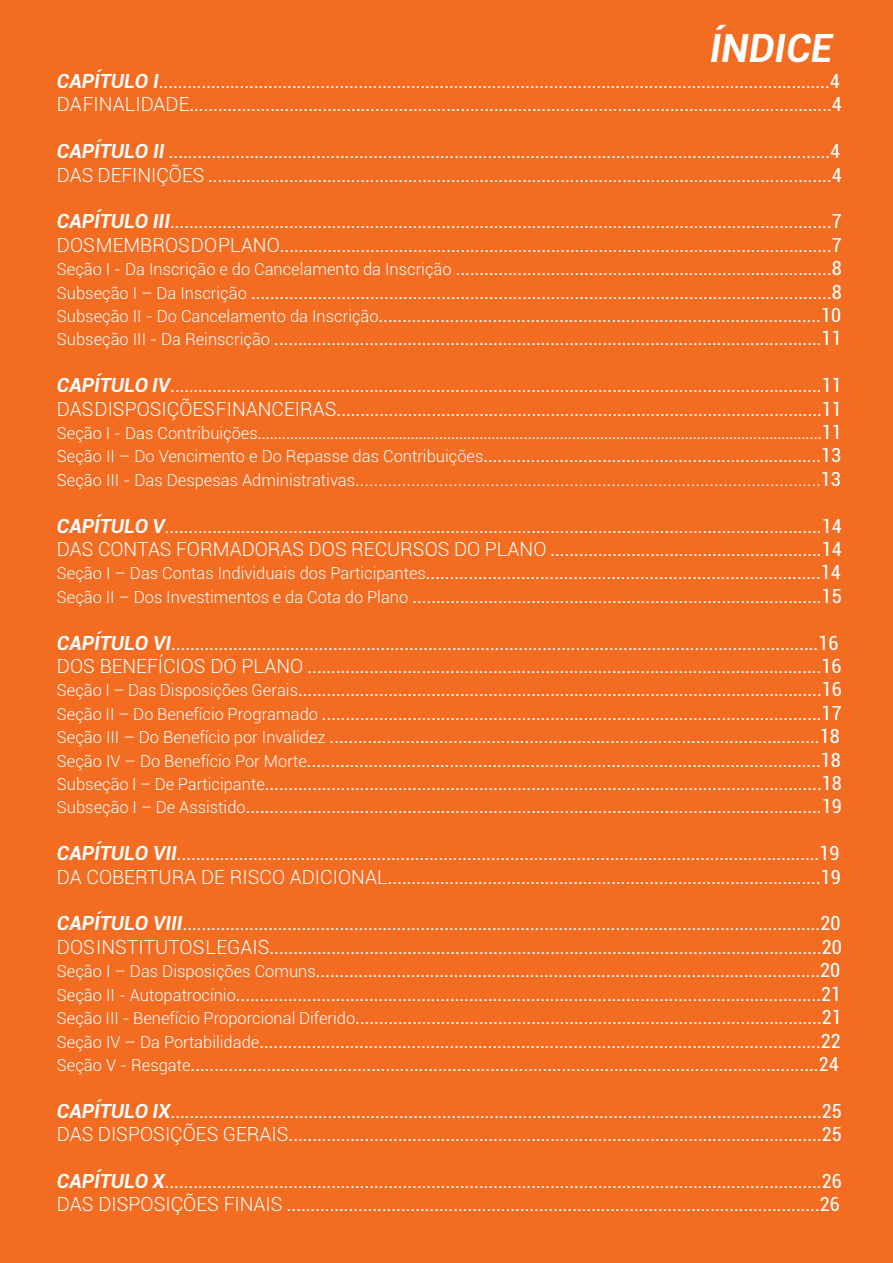
<style>
.page{position:relative;width:893px;height:1263px;background:#fff}
.page>*{position:absolute;margin:0;border:0;box-sizing:border-box;transform-origin:0 0}
.t1{font:italic 700 39px "Roboto";color:#fff}
.t2{font:condensed 19.5px "Roboto";color:#fff}
.t3{font:300 19.5px "Roboto";color:#fff}
.t4{font:condensed 16.5px "Roboto";color:#fff}
.s1{font-weight:700;font-style:italic;font-stretch:normal}
.s2{font-weight:300;font-stretch:normal}
.s3{font-weight:300;font-stretch:normal;font-size:16.5px}
.s4{font-size:16.5px}
.s5{font-size:19.5px}
.s6{font-weight:400;font-stretch:condensed}
.s7{font-size:15px}
</style>
<div class="page">
<div style="left:0;top:1px;width:893px;height:1262px;background:#f26c22"></div>
<p class="t1" style="left:710px;top:21px;width:124px">ÍNDICE</p>
<p class="t2" style="left:57px;top:67px;width:784px"><span class="s1">CAPÍTULO I</span>.............................................................................................................................................4</p>
<p class="t2" style="left:57px;top:91px;width:786px"><span class="s2">DA FINALIDADE</span>.......................................................................................................................................4</p>
<p class="t2" style="left:57px;top:138px;width:785px"><span class="s1">CAPÍTULO II</span> ...........................................................................................................................................4</p>
<p class="t2" style="left:57px;top:161px;width:786px"><span class="s2">DAS DEFINIÇÕES</span> ...................................................................................................................................4</p>
<p class="t2" style="left:57px;top:208px;width:786px"><span class="s1">CAPÍTULO III</span>...........................................................................................................................................7</p>
<p class="t2" style="left:57px;top:231px;width:786px"><span class="s2">DOS MEMBROS DO PLANO</span>....................................................................................................................7</p>
<p class="t2" style="left:57px;top:255px;width:786px"><span class="s3">Seção I - Da Inscrição e do Cancelamento da Inscrição</span> ...............................................................................8</p>
<p class="t2" style="left:57px;top:278px;width:786px"><span class="s3">Subseção I – Da Inscrição</span> ..........................................................................................................................8</p>
<p class="t2" style="left:57px;top:301px;width:786px"><span class="s3">Subseção II - Do Cancelamento da Inscrição</span>.............................................................................................10</p>
<p class="t2" style="left:57px;top:325px;width:786px"><span class="s3">Subseção III - Da Reinscrição</span> ...................................................................................................................11</p>
<p class="t2" style="left:57px;top:372px;width:786px"><span class="s1">CAPÍTULO IV</span>....<span class="s4">.</span>....................................................................................................................................11</p>
<p class="t2" style="left:57px;top:395px;width:787px"><span class="s2">DAS DISPOSIÇÕES FINANCEIRAS</span>......................................................................................................11</p>
<p class="t4" style="left:57px;top:422px;width:786px"><span class="s2">Seção I - Das Contribuições</span>............................................................................................................................................<span class="s5">11</span></p>
<p class="t2" style="left:57px;top:442px;width:786px"><span class="s3">Seção II – Do Vencimento e Do Repasse das Contribuições</span>.......................................................................13</p>
<p class="t3" style="left:57px;top:465px;width:785px"><span class="s4">Seção III - Das Despesas Administrativas</span>....................................................................................................<span class="s6">13</span></p>
<p class="t2" style="left:57px;top:512px;width:786px"><span class="s1">CAPÍTULO V</span>..........................................................................................................................................14</p>
<p class="t2" style="left:57px;top:535px;width:786px"><span class="s2">DAS CONTAS FORMADORAS DOS RECURSOS DO PLANO</span> .........................................................14</p>
<p class="t2" style="left:57px;top:559px;width:785px"><span class="s3">Seção I – Das Contas Individuais dos Participantes</span>...................................................................................14</p>
<p class="t2" style="left:57px;top:582px;width:786px"><span class="s3">Seção II – Dos Investimentos e da Cota do Plano</span> ......................................................................................15</p>
<p class="t2" style="left:57px;top:629px;width:783px"><span class="s1">CAPÍTULO VI</span>........................................................................................................................................16</p>
<p class="t2" style="left:57px;top:652px;width:786px"><span class="s2">DOS BENEFÍCIOS DO PLANO</span> ............................................................................................................16</p>
<p class="t2" style="left:57px;top:676px;width:786px"><span class="s3">Seção I – Das Disposições Gerais</span>..............................................................................................................16</p>
<p class="t2" style="left:57px;top:699px;width:786px"><span class="s3">Seção II – Do Benefício Programado</span> .........................................................................................................17</p>
<p class="t2" style="left:57px;top:723px;width:784px"><span class="s3">Seção III – Do Benefício por Invalidez</span> .......................................................................................................18</p>
<p class="t2" style="left:57px;top:746px;width:785px"><span class="s3">Seção IV – Do Benefício Por Morte</span>............................................................................................................18</p>
<p class="t2" style="left:57px;top:769px;width:786px"><span class="s3">Subseção I – De Participante</span>.....................................................................................................................18</p>
<p class="t2" style="left:57px;top:793px;width:786px"><span class="s3">Subseção I – De Assistido</span>.........................................................................................................................19</p>
<p class="t2" style="left:57px;top:840px;width:784px"><span class="s1">CAPÍTULO VII</span>.......................................................................................................................................19</p>
<p class="t2" style="left:57px;top:863px;width:785px"><span class="s2">DA COBERTURA DE RISCO ADICIONAL</span>...........................................................................................19</p>
<p class="t2" style="left:57px;top:910px;width:785px"><span class="s1">CAPÍTULO VIII</span>......................................................................................................................................20</p>
<p class="t2" style="left:57px;top:933px;width:786px"><span class="s2">DOS INSTITUTOS LEGAIS</span>....................................................................................................................20</p>
<p class="t2" style="left:57px;top:957px;width:785px"><span class="s3">Seção I – Das Disposições Comuns</span>..........................................................................................................20</p>
<p class="t2" style="left:57px;top:980px;width:786px"><span class="s3">Seção II - Autopatrocínio</span>...........................................................................................................................21</p>
<p class="t2" style="left:57px;top:1003px;width:786px"><span class="s3">Seção III - Benefício Proporcional Diferido</span>..................................................................................................21</p>
<p class="t2" style="left:57px;top:1027px;width:785px"><span class="s3">Seção IV – Da Portabilidade</span>......................................................................................................................22</p>
<p class="t2" style="left:57px;top:1050px;width:783px"><span class="s3">Seção V - Resgate</span>....................................................................................................................................24</p>
<p class="t2" style="left:57px;top:1097px;width:786px"><span class="s1">CAPÍTULO IX</span>......................................................................................................<span class="s7">.</span>..................................25</p>
<p class="t2" style="left:57px;top:1120px;width:786px"><span class="s2">DAS DISPOSIÇÕES GERAIS</span>................................................................................................................25</p>
<p class="t2" style="left:57px;top:1167px;width:786px"><span class="s1">CAPÍTULO X</span>..........................................................................................................................................26</p>
<p class="t2" style="left:57px;top:1191px;width:784px"><span class="s2">DAS DISPOSIÇÕES FINAIS</span> ................................................................................................................26</p>
</div>
